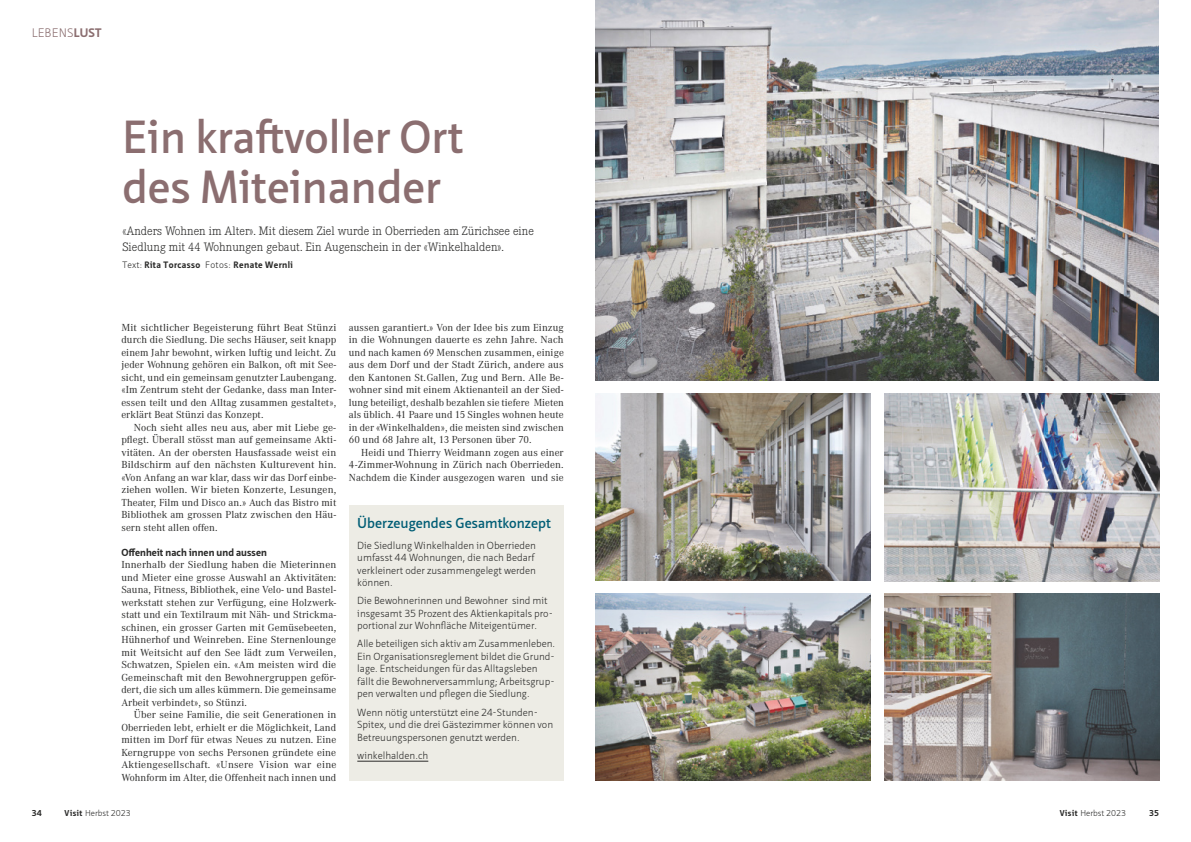
<style>
.page{position:relative;width:1191px;height:842px;background:#fff}
.page>*{position:absolute;margin:0;border:0;box-sizing:border-box;transform-origin:0 0}
.t1{font:600 45px/50px "Neue Sans Pro";color:#8b6e70}
.t2{font:600 14px "Neue Sans Pro";color:#005d75}
.t3{font:300 12px/16px "Corporate E";color:#2b2b2a}
.t4{font:300 12px "Neue Sans Pro";letter-spacing:.01em;color:#8b6e70}
.t5{font:10px/12.5px "Corporate A";letter-spacing:.01em;color:#2b2b2a;text-align:justify}
.t6{font:300 10px/12.5px "Neue Sans Pro";color:#2b2b2a}
.t7{font:700 10px "Neue Sans Pro";letter-spacing:.005em;color:#2b2b2a}
.t8{font:700 9px "Neue Sans Pro";letter-spacing:.04em;color:#2b2b2a}
.t9{font:300 8.3px "Neue Sans Pro";color:#2b2b2a}
.t10{font:700 8.3px "Neue Sans Pro";color:#2b2b2a}
.s1{font-weight:700}
.s2{font-weight:300}
</style>
<div class="page">
<img style="left:595px;top:0;width:563px;height:381px">
<div style="left:349px;top:506px;width:215px;height:275px;background:#edece5"></div>
<hr style="left:357px;top:761px;width:71px;height:1px;background:#2b2b2a">
<img style="left:595px;top:393px;width:275px;height:188px">
<img style="left:884px;top:393px;width:275px;height:188px">
<img style="left:595px;top:593px;width:275px;height:188px">
<img style="left:884px;top:593px;width:275px;height:188px">
<p class="t4" style="left:32px;top:25px;width:71px">LEBENS<span class="s1">LUST</span></p>
<h1 class="t1" style="left:122px;top:111px;width:343px">Ein kraftvoller Ort des Miteinander</h1>
<p class="t3" style="left:122px;top:223px;width:413px">«Anders Wohnen im Alter». Mit diesem Ziel wurde in Oberrieden am Zürichsee eine<br>Siedlung mit 44 Wohnungen gebaut. Ein Augenschein in der «Winkelhalden».</p>
<p class="t8" style="left:122px;top:259px;width:172px"><span class="s2">Text:</span> Rita Torcasso <span class="s2">Fotos:</span> Renate Wernli</p>
<p class="t5" style="left:121px;top:321px;width:217px">Mit sichtlicher Begeisterung führt Beat Stünzi durch die Siedlung. Die sechs Häuser, seit knapp einem Jahr bewohnt, wirken luftig und leicht. Zu jeder Wohnung gehören ein Balkon, oft mit See&shy;sicht, und ein gemeinsam genutzter Laubengang. «Im Zentrum steht der Gedanke, dass man Inter&shy;essen teilt und den Alltag zusammen gestaltet», erklärt Beat Stünzi das Konzept.</p>
<p class="t5" style="left:121px;top:421px;width:216px;text-indent:12px">Noch sieht alles neu aus, aber mit Liebe ge&shy;pflegt. Überall stösst man auf gemeinsame Akti&shy;vitäten. An der obersten Hausfassade weist ein Bildschirm auf den nächsten Kulturevent hin. «Von Anfang an war klar, dass wir das Dorf einbe&shy;ziehen wollen. Wir bieten Konzerte, Lesungen, Theater, Film und Disco an.» Auch das Bistro mit Bibliothek am grossen Platz zwischen den Häu&shy;sern steht allen offen.</p>
<p class="t7" style="left:121px;top:545px;width:147px">Offenheit nach innen und aussen</p>
<p class="t5" style="left:121px;top:558px;width:216px">Innerhalb der Siedlung haben die Mieterinnen und Mieter eine grosse Auswahl an Aktivitäten:<br>Sauna, Fitness, Bibliothek, eine Velo- und Bastel&shy;werkstatt stehen zur Verfügung, eine Holzwerk&shy;statt und ein Textilraum mit Näh- und Strickma&shy;schinen, ein grosser Garten mit Gemüsebeeten, Hühnerhof und Weinreben. Eine Sternenlounge mit Weitsicht auf den See lädt zum Verweilen, Schwatzen, Spielen ein. «Am meisten wird die Gemeinschaft mit den Bewohnergruppen geför&shy;dert, die sich um alles kümmern. Die gemeinsame Arbeit verbindet», so Stünzi.</p>
<p class="t5" style="left:121px;top:708px;width:216px;text-indent:12px">Über seine Familie, die seit Generationen in Oberrieden lebt, erhielt er die Möglichkeit, Land mitten im Dorf für etwas Neues zu nutzen. Eine Kerngruppe von sechs Personen gründete eine Aktiengesellschaft. «Unsere Vision war eine Wohnform im Alter, die Offenheit nach innen und</p>
<p class="t5" style="left:349px;top:321px;width:217px">aussen garantiert.» Von der Idee bis zum Einzug in die Wohnungen dauerte es zehn Jahre. Nach und nach kamen 69 Menschen zusammen, einige aus dem Dorf und der Stadt Zürich, andere aus den Kantonen St.Gallen, Zug und Bern. Alle Be&shy;wohner sind mit einem Aktienanteil an der Sied&shy;lung beteiligt, deshalb bezahlen sie tiefere Mieten als üblich. 41 Paare und 15 Singles wohnen heute in der «Winkelhalden», die meisten sind zwischen 60 und 68 Jahre alt, 13 Personen über 70.</p>
<p class="t5" style="left:349px;top:446px;width:216px;text-indent:12px">Heidi und Thierry Weidmann zogen aus einer 4-Zimmer-Wohnung in Zürich nach Oberrieden.<br>Nachdem die Kinder ausgezogen waren und sie</p>
<h2 class="t2" style="left:357px;top:513px;width:195px">Überzeugendes Gesamtkonzept</h2>
<p class="t6" style="left:357px;top:539px;width:180px">Die Siedlung Winkelhalden in Oberrieden umfasst 44 Wohnungen, die nach Bedarf verkleinert oder zusammengelegt werden können.</p>
<p class="t6" style="left:357px;top:594px;width:197px">Die Bewohnerinnen und Bewohner sind mit insgesamt 35 Prozent des Aktienkapitals pro&shy;portional zur Wohnfläche Miteigentümer.</p>
<p class="t6" style="left:357px;top:637px;width:199px">Alle beteiligen sich aktiv am Zusammenleben.<br>Ein Organisationsreglement bildet die Grund&shy;lage. Entscheidungen für das Alltagsleben fällt die Bewohnerversammlung; Arbeitsgrup&shy;pen verwalten und pflegen die Siedlung.</p>
<p class="t6" style="left:357px;top:706px;width:197px">Wenn nötig unterstützt eine 24-Stunden-<br>Spitex, und die drei Gästezimmer können von<br>Betreuungspersonen genutzt werden.</p>
<p class="t6" style="left:357px;top:749px;width:72px">winkelhalden.ch</p>
<p class="t10" style="left:32px;top:807px;width:11px">34</p>
<p class="t9" style="left:65px;top:807px;width:68px"><span class="s1">Visit</span> Herbst 2023</p>
<p class="t9" style="left:1059px;top:807px;width:68px"><span class="s1">Visit</span> Herbst 2023</p>
<p class="t10" style="left:1149px;top:807px;width:11px">35</p>
</div>
